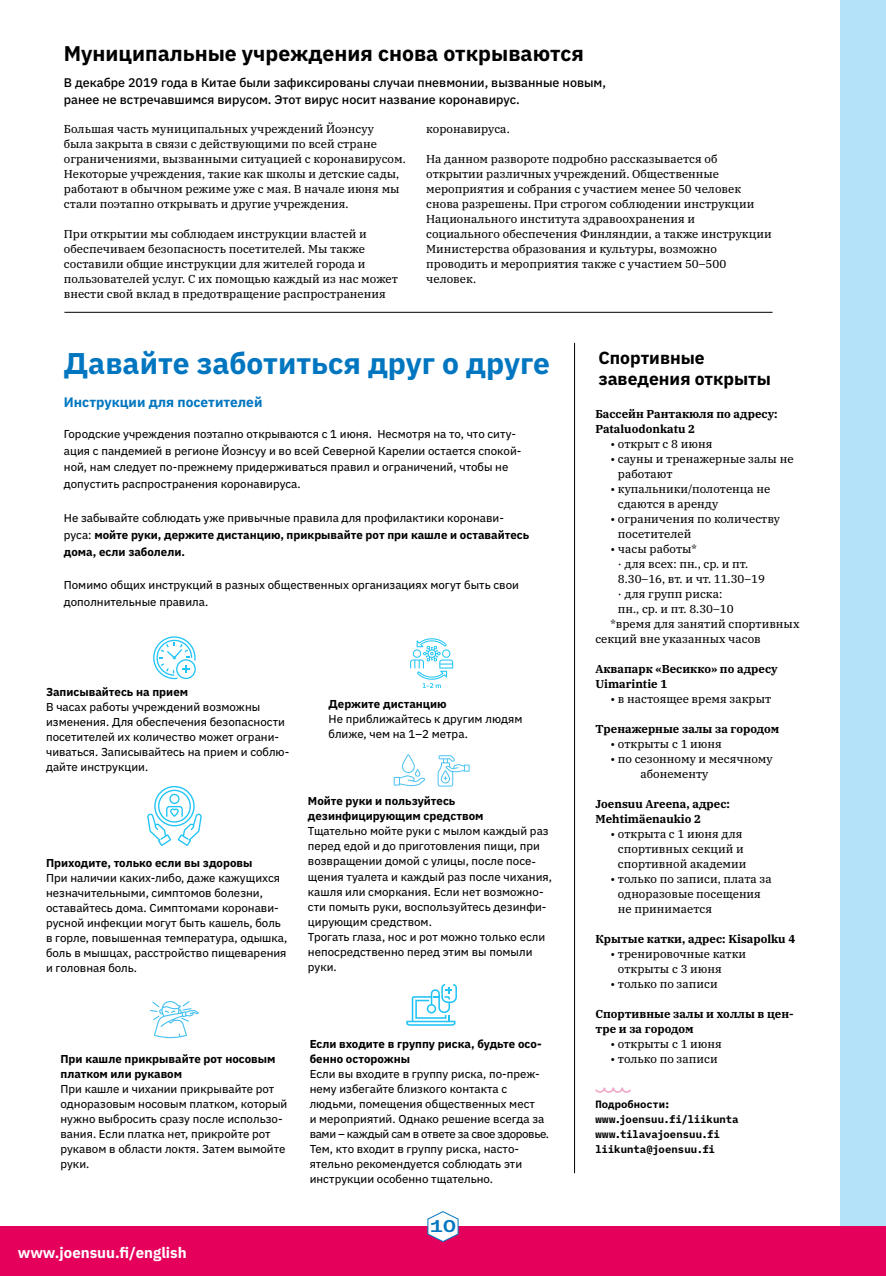
<style>
.page{position:relative;width:886px;height:1276px;background:#b4e2f8}
.page>*{position:absolute;margin:0;border:0;box-sizing:border-box;transform-origin:0 0}
.t1{font:700 30px "IBM Plex Sans";color:#0076c0}
.t2{font:700 21.25px "IBM Plex Sans";color:#000}
.t3{font:700 17.5px/21px "IBM Plex Sans";color:#000}
.t4{font:700 15.38px "Sporting Grotesque";color:#0076c0}
.t5{font:700 15px "IBM Plex Sans";color:#fff}
.t6{font:700 13.75px "IBM Plex Sans";color:#0076c0}
.t7{font:500 12.5px/17.5px "IBM Plex Sans";color:#000}
.t8{font:11.5px/15px "IBM Plex Sans Text";color:#000}
.t9{font:11.5px/15px "IBM Plex Serif Text";color:#000}
.t10{font:700 11.5px/15px "IBM Plex Sans";color:#000}
.t11{font:700 11.5px/15px "IBM Plex Serif";color:#000}
.t12{font:700 10.62px/15px "IBM Plex Mono";color:#000}
.s1{font-family:"IBM Plex Sans Text";font-weight:400}
.s2{font-family:"IBM Plex Sans Text"}
</style>
<div class="page">
<div style="left:0;top:0;width:839px;height:1227px;background:#fff"></div>
<div style="left:0;top:1226px;width:886px;height:50px;background:#e5005c"></div>
<hr style="left:64px;top:312px;width:708px;height:1px;background:#000">
<svg style="left:153px;top:636px;width:43px;height:43px"></svg>
<svg style="left:147px;top:786px;width:55px;height:60px"></svg>
<svg style="left:410px;top:638px;width:43px;height:50px"></svg>
<svg style="left:394px;top:754px;width:31px;height:32px"></svg>
<svg style="left:438px;top:755px;width:31px;height:31px"></svg>
<svg style="left:150px;top:1001px;width:49px;height:37px"></svg>
<svg style="left:406px;top:984px;width:51px;height:41px"></svg>
<svg style="left:595px;top:1087px;width:36px;height:6px"></svg>
<hr style="left:574px;top:343px;width:1px;height:830px;background:#000">
<svg style="left:427px;top:1211px;width:31px;height:31px"></svg>
<h2 class="t2" style="left:64px;top:37px;width:521px">Муниципальные учреждения снова открываются</h2>
<p class="t7" style="left:64px;top:73px;width:544px">В декабре 2019 года в Китае были зафиксированы случаи пневмонии, вызванные новым, ранее не встречавшимся вирусом. Этот вирус носит название коронавирус.</p>
<p class="t9" style="left:64px;top:120px;width:343px">Большая часть муниципальных учреждений Йоэнсуу была закрыта в связи с действующими по всей стране ограничениями, вызванными ситуацией с коронавирусом.<br>Некоторые учреждения, такие как школы и детские сады, работают в обычном режиме уже с мая. В начале июня мы стали поэтапно открывать и другие учреждения.</p>
<p class="t9" style="left:64px;top:225px;width:336px">При открытии мы соблюдаем инструкции властей и обеспечиваем безопасность посетителей. Мы также составили общие инструкции для жителей города и пользователей услуг. С их помощью каждый из нас может внести свой вклад в предотвращение распространения</p>
<p class="t9" style="left:426px;top:120px;width:85px">коронавируса.</p>
<p class="t9" style="left:426px;top:150px;width:347px">На данном развороте подробно рассказывается об открытии различных учреждений. Общественные мероприятия и собрания с участием менее 50 человек снова разрешены. При строгом соблюдении инструкции Национального института здравоохранения и социального обеспечения Финляндии, а также инструкции Министерства образования и культуры, возможно проводить и мероприятия также с участием 50–500 человек.</p>
<h1 class="t1" style="left:64px;top:339px;width:488px">Давайте заботиться друг о друге</h1>
<p class="t6" style="left:64px;top:391px;width:200px">Инструкции для посетителей</p>
<p class="t8" style="left:64px;top:424px;width:459px;line-height:16.9px">Городские учреждения поэтапно открываются с 1 июня. Несмотря на то, что ситу&shy;ация с пандемией в регионе Йоэнсуу и во всей Северной Карелии остается спокой&shy;ной, нам следует по-прежнему придерживаться правил и ограничений, чтобы не допустить распространения коронавируса.</p>
<p class="t8" style="left:64px;top:509px;width:442px">Не забывайте соблюдать уже привычные правила для профилактики коронави-</p>
<p class="t10" style="left:64px;top:525px;width:467px;line-height:16.9px"><span class="s1">руса:</span> мойте руки, держите дистанцию, прикрывайте рот при кашле и оставайтесь дома, если заболели.</p>
<p class="t8" style="left:64px;top:576px;width:457px;line-height:16.9px">Помимо общих инструкций в разных общественных организациях могут быть свои дополнительные правила.</p>
<p class="t10" style="left:46px;top:683px;width:144px">Записывайтесь на прием</p>
<p class="t8" style="left:46px;top:698px;width:245px">В часах работы учреждений возможны изменения. Для обеспечения безопасности посетителей их количество может ограни&shy;чиваться. Записывайтесь на прием и соблю&shy;дайте инструкции.</p>
<p class="t10" style="left:46px;top:855px;width:208px">Приходите, только если вы здоровы</p>
<p class="t8" style="left:46px;top:870px;width:243px">При наличии каких-либо, даже кажущихся незначительными, симптомов болезни, оставайтесь дома. Симптомами коронави&shy;русной инфекции могут быть кашель, боль в горле, повышенная температура, одышка, боль в мышцах, расстройство пищеварения и головная боль.</p>
<p class="t10" style="left:329px;top:696px;width:120px">Держите дистанцию</p>
<p class="t8" style="left:329px;top:711px;width:195px">Не приближайтесь к другим людям ближе, чем на 1–2 метра.</p>
<p class="t10" style="left:308px;top:793px;width:177px">Мойте руки и пользуйтесь дезинфицирующим средством</p>
<p class="t8" style="left:308px;top:823px;width:245px">Тщательно мойте руки с мылом каждый раз перед едой и до приготовления пищи, при возвращении домой с улицы, после посе&shy;щения туалета и каждый раз после чихания, кашля или сморкания. Если нет возможно&shy;сти помыть руки, воспользуйтесь дезинфи&shy;цирующим средством.<br>Трогать глаза, нос и рот можно только если непосредственно перед этим вы помыли руки.</p>
<p class="t10" style="left:60px;top:1050px;width:216px">При кашле прикрывайте рот носовым платком или рукавом</p>
<p class="t8" style="left:60px;top:1080px;width:228px">При кашле и чихании прикрывайте рот одноразовым носовым платком, который нужно выбросить сразу после использо&shy;вания. Если платка нет, прикройте рот рукавом в области локтя. Затем вымойте руки.</p>
<h3 class="t5" style="left:18px;top:1240px;width:170px">www.joensuu.fi/english</h3>
<p class="t10" style="left:310px;top:1035px;width:233px">Если входите в группу риска, будьте осо&shy;бенно осторожны</p>
<p class="t8" style="left:310px;top:1065px;width:241px">Если вы входите в группу риска, по-преж&shy;нему избегайте близкого контакта с людьми, помещения общественных мест<br>и мероприятий. Однако решение всегда за вами – каждый сам в ответе за свое здоровье.<br>Тем, кто входит в группу риска, насто&shy;ятельно рекомендуется соблюдать эти инструкции особенно тщательно.</p>
<h3 class="t4" style="left:430px;top:1217px;width:28px">10</h3>
<h3 class="t3" style="left:598px;top:346px;width:174px">Спортивные заведения открыты</h3>
<p class="t11" style="left:595px;top:405px;width:184px">Бассейн Рантакюля по адресу:<br>Pataluodonkatu 2</p>
<p class="t9" style="left:610px;top:435px;width:103px">• открыт с 8 июня</p>
<p class="t9" style="left:618px;top:450px;width:177px;text-indent:-8px">• сауны и тренажерные залы не работают</p>
<p class="t9" style="left:618px;top:480px;width:154px;text-indent:-7px">• купальники/полотенца не сдаются в аренду</p>
<p class="t9" style="left:618px;top:510px;width:164px;text-indent:-7px">• ограничения по количеству посетителей</p>
<p class="t9" style="left:610px;top:540px;width:88px">• часы работы*</p>
<p class="t9" style="left:618px;top:555px;width:132px"><span class="s2">·</span> для всех: пн., ср. и пт.</p>
<p class="t9" style="left:618px;top:570px;width:149px">8.30–16, вт. и чт. 11.30–19</p>
<p class="t9" style="left:618px;top:585px;width:106px"><span class="s2">·</span> для групп риска:</p>
<p class="t9" style="left:618px;top:600px;width:117px">пн., ср. и пт. 8.30–10</p>
<p class="t9" style="left:610px;top:615px;width:191px">*время для занятий спортивных</p>
<p class="t9" style="left:595px;top:630px;width:167px">секций вне указанных часов</p>
<p class="t11" style="left:595px;top:660px;width:184px">Аквапарк «Весикко» по адресу<br>Uimarintie 1</p>
<p class="t9" style="left:610px;top:690px;width:162px">• в настоящее время закрыт</p>
<p class="t11" style="left:595px;top:720px;width:185px">Тренажерные залы за городом</p>
<p class="t9" style="left:610px;top:735px;width:113px">• открыты с 1 июня</p>
<p class="t9" style="left:640px;top:750px;width:134px;text-indent:-30px">• по сезонному и месячному абонементу</p>
<p class="t11" style="left:595px;top:795px;width:136px">Joensuu Areena, адрес:<br>Mehtimäenaukio 2</p>
<p class="t9" style="left:618px;top:825px;width:130px;text-indent:-8px">• открыта с 1 июня для спортивных секций и спортивной академии</p>
<p class="t9" style="left:618px;top:870px;width:155px;text-indent:-7px">• только по записи, плата за одноразовые посещения не принимается</p>
<p class="t11" style="left:595px;top:930px;width:201px">Крытые катки, адрес: Kisapolku 4</p>
<p class="t9" style="left:618px;top:945px;width:130px;text-indent:-7px">• тренировочные катки открыты с 3 июня</p>
<p class="t9" style="left:610px;top:975px;width:109px">• только по записи</p>
<p class="t11" style="left:595px;top:1005px;width:200px">Спортивные залы и холлы в цен&shy;тре и за городом</p>
<p class="t9" style="left:610px;top:1035px;width:113px">• открыты с 1 июня</p>
<p class="t9" style="left:610px;top:1050px;width:109px">• только по записи</p>
<p class="t12" style="left:595px;top:1095px;width:145px">Подробности: www.joensuu.fi/liikunta www.tilavajoensuu.fi liikunta@joensuu.fi</p>
</div>
